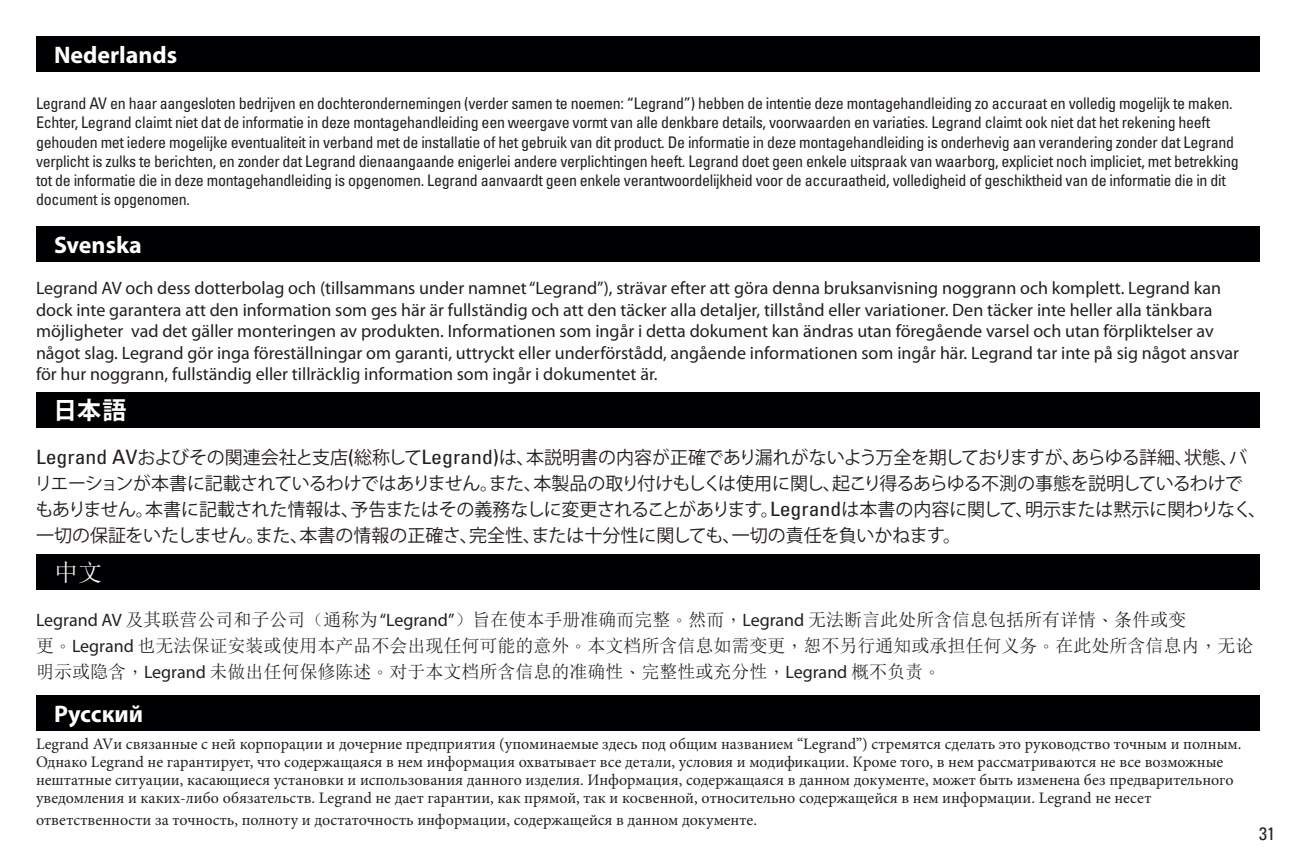
<style>
.page{position:relative;width:1296px;height:864px;background:#fff}
.page>*{position:absolute;margin:0;border:0;box-sizing:border-box;transform-origin:0 0}
.t1{font:700 24px "Myriad Pro";color:#fff}
.t2{font:700 24px "Koz Go Pro";color:#fff}
.t3{font:24px "Sim Sun";color:#fff}
.t4{font:18px/21.6px "Myriad Pro";color:#231f20}
.t5{font:18px/26px "Koz Go Pro";letter-spacing:-.02em;color:#231f20}
.t6{font:18px/26px "Sim Sun";color:#231f20}
.t7{font:condensed 18px "Univers LT Pro";color:#231f20}
.t8{font:condensed 16px/19.2px "Univers LT Pro";letter-spacing:-.02em;color:#231f20}
.t9{font:16px/18px "Minion Pro";color:#231f20}
.s1{font-family:"Univers LT Pro";font-stretch:condensed;font-size:19.8px}
.s2{font-family:"Myriad Pro"}
.s3{font-family:"Ming Li U"}
</style>
<div class="page">
<div style="left:36px;top:36px;width:1224px;height:36px;background:#000002"></div>
<div style="left:36px;top:226px;width:1224px;height:36px;background:#000002"></div>
<div style="left:36px;top:392px;width:1224px;height:36px;background:#000002"></div>
<div style="left:36px;top:554px;width:1224px;height:36px;background:#000002"></div>
<div style="left:36px;top:695px;width:1224px;height:36px;background:#000002"></div>
<h1 class="t1" style="left:54px;top:39px;width:125px">Nederlands</h1>
<p class="t8" style="left:36px;top:94px;width:1204px">Legrand AV en haar aangesloten bedrijven en dochterondernemingen (verder samen te noemen: “Legrand”) hebben de intentie deze montagehandleiding zo accuraat en volledig mogelijk te maken.<br>Echter, Legrand claimt niet dat de informatie in deze montagehandleiding een weergave vormt van alle denkbare details, voorwaarden en variaties. Legrand claimt ook niet dat het rekening heeft gehouden met iedere mogelijke eventualiteit in verband met de installatie of het gebruik van dit product. De informatie in deze montagehandleiding is onderhevig aan verandering zonder dat Legrand verplicht is zulks te berichten, en zonder dat Legrand dienaangaande enigerlei andere verplichtingen heeft. Legrand doet geen enkele uitspraak van waarborg, expliciet noch impliciet, met betrekking tot de informatie die in deze montagehandleiding is opgenomen. Legrand aanvaardt geen enkele verantwoordelijkheid voor de accuraatheid, volledigheid of geschiktheid van de informatie die in dit document is opgenomen.</p>
<h1 class="t1" style="left:54px;top:230px;width:89px">Svenska</h1>
<p class="t4" style="left:36px;top:277px;width:1205px">Legrand AV och dess dotterbolag och (tillsammans under namnet “Legrand”), strävar efter att göra denna bruksanvisning noggrann och komplett. Legrand kan dock inte garantera att den information som ges här är fullständig och att den täcker alla detaljer, tillstånd eller variationer. Den täcker inte heller alla tänkbara möjligheter vad det gäller monteringen av produkten. Informationen som ingår i detta dokument kan ändras utan föregående varsel och utan förpliktelser av något slag. Legrand gör inga föreställningar om garanti, uttryckt eller underförstådd, angående informationen som ingår här. Legrand tar inte på sig något ansvar för hur noggrann, fullständig eller tillräcklig information som ingår i dokumentet är.</p>
<h1 class="t2" style="left:53px;top:395px;width:75px">日本語</h1>
<p class="t5" style="left:34px;top:445px;width:1233px"><span class="s1">Legrand AV</span>およびその関連会社と支店<span class="s1">(</span>総称して<span class="s1">Legrand)</span>は、本説明書の内容が正確であり漏れがないよう万全を期しておりますが、あらゆる詳細、状態、バリエーションが本書に記載されているわけではありません。また、本製品の取り付けもしくは使用に関し、起こり得るあらゆる不測の事態を説明しているわけで<br>もありません。本書に記載された情報は、予告またはその義務なしに変更されることがあります。<span class="s1">Legrand</span>は本書の内容に関して、明示または黙示に関わりなく、一切の保証をいたしません。また、本書の情報の正確さ、完全性、または十分性に関しても、一切の責任を負いかねます。</p>
<h1 class="t3" style="left:54px;top:560px;width:49px">中文</h1>
<p class="t6" style="left:36px;top:607px;width:1219px"><span class="s2">Legrand AV</span> 及其联营公司和子公司（通称为 <span class="s2">“Legrand”</span>）旨在使本手册准确而完整<span class="s3">。</span>然而<span class="s3">，</span><span class="s2">Legrand</span> 无法断言此处所含信息包括所有详情<span class="s3">、</span>条件或变<br>更<span class="s3">。</span><span class="s2">Legrand</span> 也无法保证安装或使用本产品不会出现任何可能的意外<span class="s3">。</span>本文档所含信息如需变更<span class="s3">，</span>恕不另行通知或承担任何义务<span class="s3">。</span>在此处所含信息内<span class="s3">，</span>无论明示或隐含<span class="s3">，</span><span class="s2">Legrand</span> 未做出任何保修陈述<span class="s3">。</span>对于本文档所含信息的准确性<span class="s3">、</span>完整性或充分性<span class="s3">，</span><span class="s2">Legrand</span> 概不负责<span class="s3">。</span></p>
<h1 class="t1" style="left:54px;top:699px;width:91px">Русский</h1>
<p class="t9" style="left:36px;top:735px;width:1207px">Legrand AVи связанные с ней корпорации и дочерние предприятия (упоминаемые здесь под общим названием “Legrand”) стремятся сделать это руководство точным и полным.<br>Однако Legrand не гарантирует, что содержащаяся в нем информация охватывает все детали, условия и модификации. Кроме того, в нем рассматриваются не все возможные нештатные ситуации, касающиеся установки и использования данного изделия. Информация, содержащаяся в данном документе, может быть изменена без предварительного уведомления и каких-либо обязательств. Legrand не дает гарантии, как прямой, так и косвенной, относительно содержащейся в нем информации. Legrand не несет</p>
<p class="t9" style="left:36px;top:811px;width:723px">ответственности за точность, полноту и достаточность информации, содержащейся в данном документе.</p>
<p class="t7" style="left:1259px;top:822px;width:17px">31</p>
</div>
